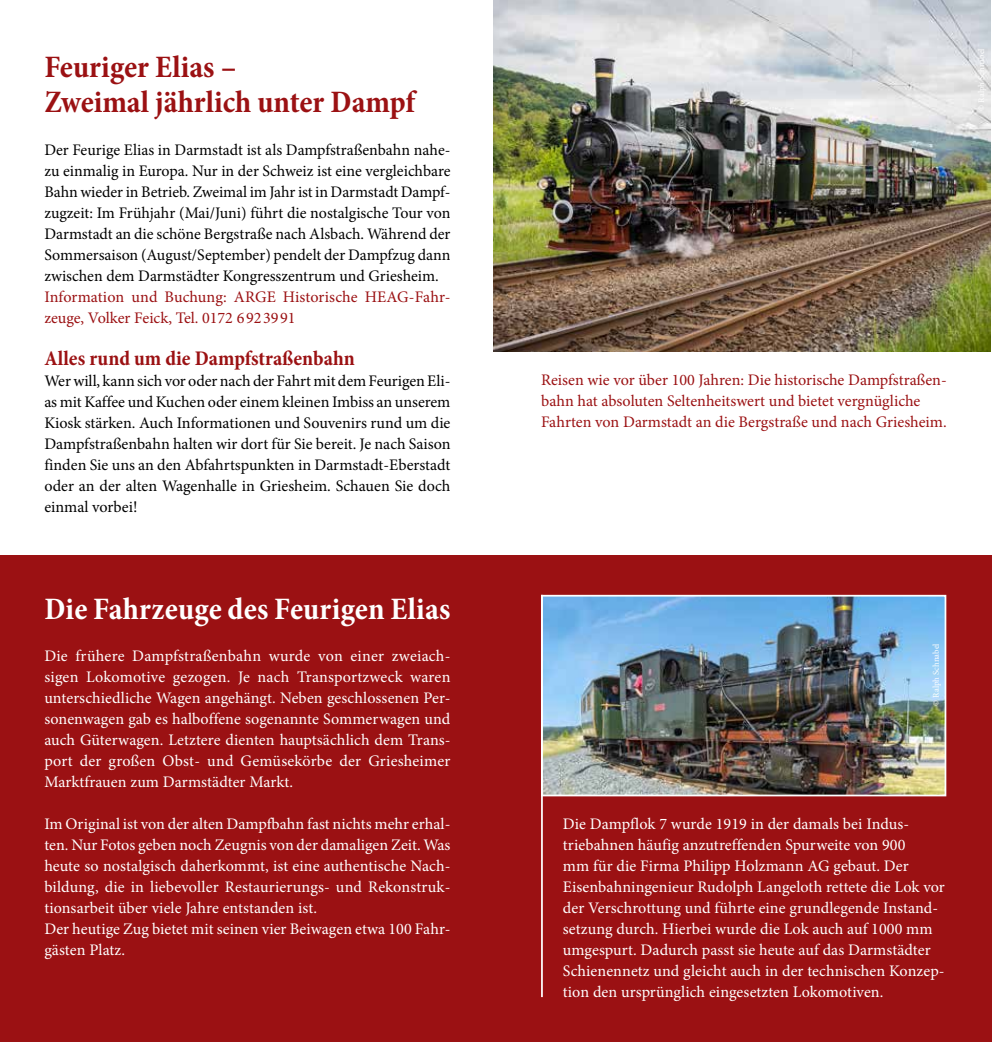
<style>
.page{position:relative;width:992px;height:1042px;background:#fff}
.page>*{position:absolute;margin:0;border:0;box-sizing:border-box;transform-origin:0 0}
.t1{font:700 condensed 31.5px/35px "Minion Pro";color:#9b1113}
.t2{font:700 condensed 31.5px "Minion Pro";letter-spacing:.005em;color:#fff}
.t3{font:700 condensed 21px "Minion Pro";color:#9b1113}
.t4{font:16.1px/21px "Minion Pro";letter-spacing:.005em;color:#fff}
.t5{font:16.1px/21px "Minion Pro";color:#000;text-align:justify}
.t6{font:16.1px/21px "Minion Pro";color:#9b1113}
.t7{font:8.75px "Minion Pro";letter-spacing:-.005em;color:#fff}
</style>
<div class="page">
<div style="left:0;top:556px;width:992px;height:486px;background:#9b1113"></div>
<img style="left:494px;top:0;width:496px;height:352px">
<img style="left:544px;top:598px;width:399px;height:195px">
<div style="left:541px;top:595px;width:405px;height:201px;border:2px solid #fff"></div>
<hr style="left:541px;top:595px;width:2px;height:402px;background:#fff">
<h1 class="t1" style="left:44px;top:50px;width:372px">Feuriger Elias –<br>Zweimal jährlich unter Dampf</h1>
<p class="t5" style="left:44px;top:139px;width:408px">Der Feurige Elias in Darmstadt ist als Dampfstraßenbahn nahe&shy;zu einmalig in Europa. Nur in der Schweiz ist eine vergleichbare Bahn wieder in Betrieb. Zweimal im Jahr ist in Darmstadt Dampf&shy;zugzeit: Im Frühjahr (Mai/Juni) führt die nostalgische Tour von Darmstadt an die schöne Bergstraße nach Alsbach. Während der Sommersaison (August/September) pendelt der Dampfzug dann zwischen dem Darmstädter Kongresszentrum und Griesheim.</p>
<p class="t6" style="left:44px;top:286px;width:408px">Information und Buchung: ARGE Historische HEAG-Fahr&shy;zeuge, Volker Feick, Tel. 0172 6923991</p>
<h2 class="t3" style="left:44px;top:343px;width:312px">Alles rund um die Dampfstraßenbahn</h2>
<p class="t5" style="left:44px;top:370px;width:408px">Wer will, kann sich vor oder nach der Fahrt mit dem Feurigen Eli&shy;as mit Kaffee und Kuchen oder einem kleinen Imbiss an unserem Kiosk stärken. Auch Informationen und Souvenirs rund um die Dampfstraßenbahn halten wir dort für Sie bereit. Je nach Saison finden Sie uns an den Abfahrtspunkten in Darmstadt-Eberstadt oder an der alten Wagenhalle in Griesheim. Schauen Sie doch einmal vorbei!</p>
<p class="t7" style="left:976px;top:111px;width:64px;rotate:-90deg">© Ralph Schnabel</p>
<p class="t6" style="left:541px;top:370px;width:407px">Reisen wie vor über 100 Jahren: Die historische Dampfstraßen&shy;bahn hat absoluten Seltenheitswert und bietet vergnügliche<br>Fahrten von Darmstadt an die Bergstraße und nach Griesheim.</p>
<h1 class="t2" style="left:44px;top:587px;width:408px">Die Fahrzeuge des Feurigen Elias</h1>
<p class="t4" style="left:44px;top:646px;width:408px;text-align:justify">Die frühere Dampfstraßenbahn wurde von einer zweiach&shy;sigen Lokomotive gezogen. Je nach Transportzweck waren unterschiedliche Wagen angehängt. Neben geschlossenen Per&shy;sonenwagen gab es halboffene sogenannte Sommerwagen und auch Güterwagen. Letztere dienten hauptsächlich dem Trans&shy;port der großen Obst- und Gemüsekörbe der Griesheimer Marktfrauen zum Darmstädter Markt.</p>
<p class="t4" style="left:44px;top:814px;width:408px">Im Original ist von der alten Dampfbahn fast nichts mehr erhal&shy;ten. Nur Fotos geben noch Zeugnis von der damaligen Zeit. Was heute so nostalgisch daherkommt, ist eine authentische Nach&shy;bildung, die in liebevoller Restaurierungs- und Rekonstruk&shy;tionsarbeit über viele Jahre entstanden ist.<br>Der heutige Zug bietet mit seinen vier Beiwagen etwa 100 Fahr&shy;gästen Platz.</p>
<p class="t4" style="left:563px;top:813px;width:383px">Die Dampflok 7 wurde 1919 in der damals bei Indus&shy;triebahnen häufig anzutreffenden Spurweite von 900<br>mm für die Firma Philipp Holzmann AG gebaut. Der Eisenbahningenieur Rudolph Langeloth rettete die Lok vor der Verschrottung und führte eine grundlegende Instand&shy;setzung durch. Hierbei wurde die Lok auch auf 1000 mm umgespurt. Dadurch passt sie heute auf das Darmstädter Schienennetz und gleicht auch in der technischen Konzep&shy;tion den ursprünglich eingesetzten Lokomotiven.</p>
<p class="t7" style="left:930px;top:706px;width:64px;rotate:-90deg">© Ralph Schnabel</p>
</div>
